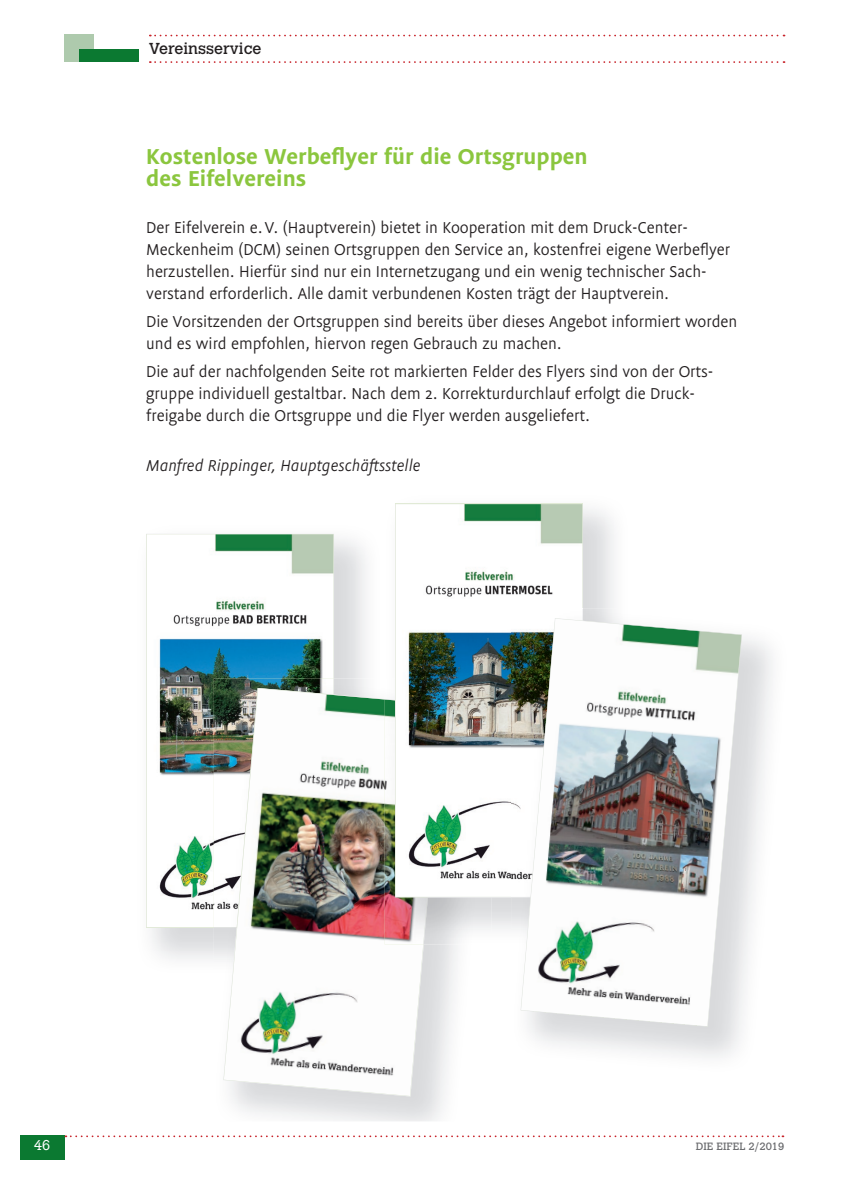
<style>
.page{position:relative;width:844px;height:1181px;background:#fff}
.page>*{position:absolute;margin:0;border:0;box-sizing:border-box;transform-origin:0 0}
.t1{font:700 24.15px/22.2px "Flex";color:#8bc63e}
.t2{font:17.68px/22.2px "Flex";color:#231f20}
.t3{font:italic 17.68px "Flex";color:#231f20}
.t4{font:15.75px "Calvert";color:#231f20}
.t5{font:300 14px "Calvert";color:#fff}
.t6{font:10.5px "Calvert";color:#6c6d70}
</style>
<div class="page">
<div style="left:20px;top:1135px;width:44px;height:25px;background:#0b7931"></div>
<svg style="left:65px;top:1135px;width:718px;height:2px"></svg>
<div style="left:64px;top:35px;width:30px;height:27px;background:#aecaad"></div>
<div style="left:79px;top:50px;width:60px;height:12px;background:#0b7931"></div>
<svg style="left:150px;top:35px;width:634px;height:1px"></svg>
<svg style="left:150px;top:61px;width:634px;height:2px"></svg>
<img style="left:146px;top:534px;width:188px;height:393px">
<img style="left:214px;top:678px;width:120px;height:249px">
<img style="left:223px;top:688px;width:221px;height:408px">
<img style="left:491px;top:503px;width:123px;height:426px">
<img style="left:384px;top:678px;width:107px;height:266px">
<img style="left:384px;top:699px;width:44px;height:245px">
<img style="left:395px;top:503px;width:187px;height:394px">
<img style="left:511px;top:609px;width:71px;height:288px">
<img style="left:520px;top:618px;width:221px;height:408px">
<p class="t4" style="left:149px;top:39px;width:114px">Vereinsservice</p>
<h1 class="t1" style="left:146px;top:145px;width:443px">Kostenlose Werbeflyer für die Ortsgruppen des Eifelvereins</h1>
<p class="t2" style="left:146px;top:216px;width:585px">Der Eifelverein e. V. (Hauptverein) bietet in Kooperation mit dem Druck-Center-Meckenheim (DCM) seinen Ortsgruppen den Service an, kostenfrei eigene Werbeflyer herzustellen. Hierfür sind nur ein Internetzugang und ein wenig technischer Sach&shy;verstand erforderlich. Alle damit verbundenen Kosten trägt der Hauptverein.</p>
<p class="t2" style="left:146px;top:310px;width:592px">Die Vorsitzenden der Ortsgruppen sind bereits über dieses Angebot informiert worden und es wird empfohlen, hiervon regen Gebrauch zu machen.</p>
<p class="t2" style="left:146px;top:360px;width:568px">Die auf der nachfolgenden Seite rot markierten Felder des Flyers sind von der Orts&shy;gruppe individuell gestaltbar. Nach dem 2. Korrekturdurchlauf erfolgt die Druck&shy;freigabe durch die Ortsgruppe und die Flyer werden ausgeliefert.</p>
<p class="t3" style="left:146px;top:456px;width:276px">Manfred Rippinger, Hauptgeschäftsstelle</p>
<p class="t5" style="left:34px;top:1137px;width:18px">46</p>
<p class="t6" style="left:695px;top:1140px;width:90px">DIE EIFEL 2/2019</p>
</div>
